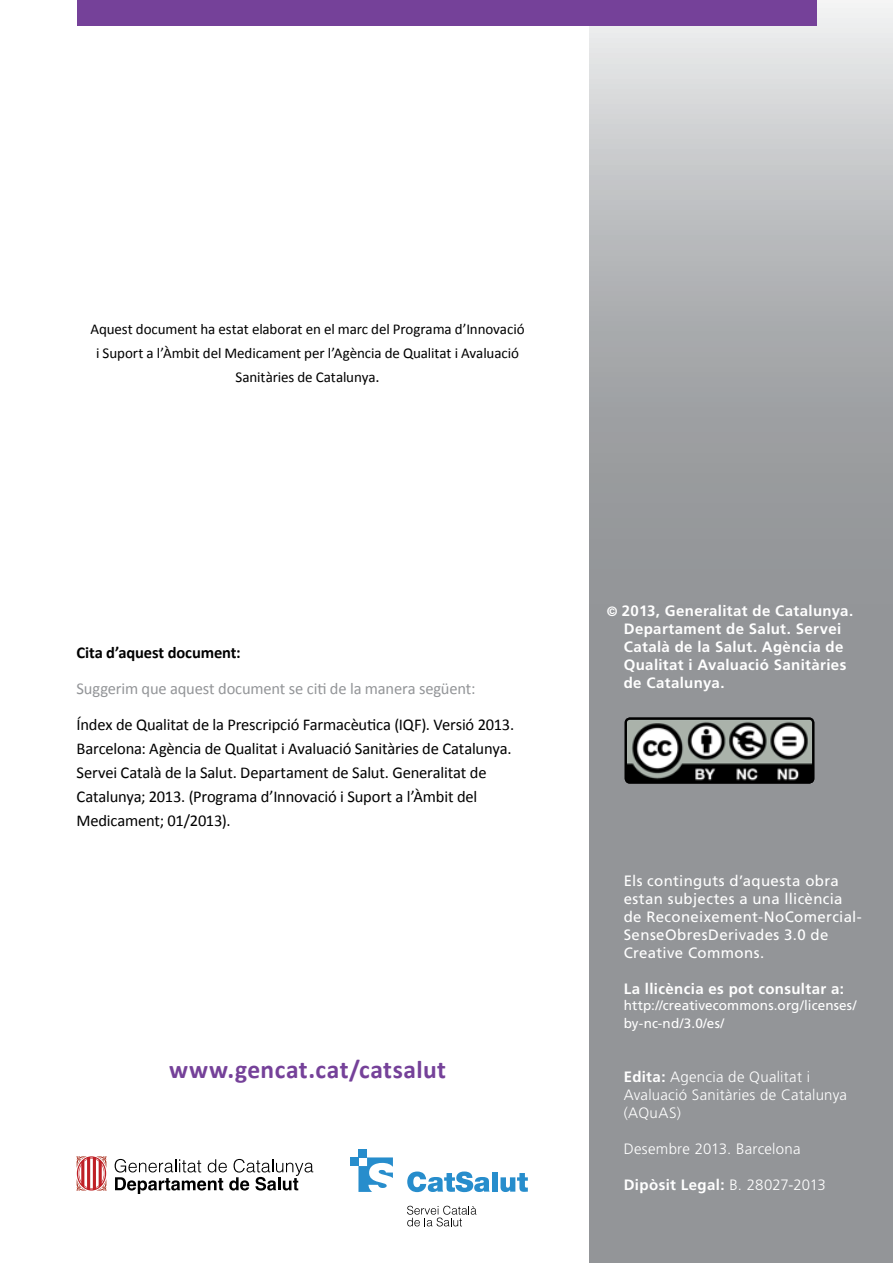
<style>
.page{position:relative;width:893px;height:1263px;background:#fff}
.page>*{position:absolute;margin:0;border:0;box-sizing:border-box;transform-origin:0 0}
.Body_Text{font:700 25.5px "Calibri";letter-spacing:.015em;color:#754199}
.Body_Text-2{font:16.5px/24px "Calibri";letter-spacing:-.01em;color:#000}
.Body_Text-3{font:16.5px "Calibri";letter-spacing:-.01em;color:#939598}
.Body_Text-4{font:700 16.5px "Calibri";letter-spacing:-.01em;color:#000}
.t1{font:700 15px/18px "Frutiger";letter-spacing:.025em;color:#fff}
.Body_Text-5{font:15px/24px "Calibri";letter-spacing:-.005em;color:#000;text-align:center}
.t2{font:15px/18px "Frutiger";letter-spacing:.025em;color:#fff}
.t3{font:300 15px/18px "Frutiger";letter-spacing:.015em;color:#fff}
.t4{font:13.5px/18px "Frutiger";letter-spacing:.01em;color:#fff}
.s1{font-size:16.5px}
.s2{font-size:13.5px}
.s3{font-weight:700}
.s4{font-weight:300}
</style>
<div class="page">
<svg style="left:590px;top:0;width:303px;height:1263px;background:#a2a4a6"></svg>
<div style="left:77px;top:0;width:739px;height:25px;background:#754199"></div>
<svg style="left:76px;top:1156px;width:31px;height:35px"></svg>
<svg style="left:115px;top:1159px;width:198px;height:35px"></svg>
<svg style="left:407px;top:1171px;width:83px;height:21px"></svg>
<div style="left:492px;top:1172px;width:5px;height:20px;background:#278dcc"></div>
<svg style="left:500px;top:1173px;width:28px;height:19px"></svg>
<div style="left:358px;top:1149px;width:9px;height:8px;background:#278dcc"></div>
<div style="left:350px;top:1157px;width:8px;height:9px;background:#278dcc"></div>
<svg style="left:358px;top:1157px;width:35px;height:35px"></svg>
<svg style="left:407px;top:1206px;width:69px;height:20px"></svg>
<img style="left:625px;top:717px;width:189px;height:66px">
<div style="left:625px;top:717px;width:189px;height:66px;border:2px solid #000;border-radius:4px"></div>
<p class="Body_Text-5" style="left:91px;top:317px;width:436px">Aquest document ha estat elaborat en el marc del Programa d’Innovació i Suport a l’Àmbit del Medicament per l’Agència de Qualitat i Avaluació<br>Sanitàries de Catalunya<span class="s1">.</span></p>
<p class="Body_Text-4" style="left:77px;top:642px;width:166px">Cita d’aquest document:</p>
<p class="Body_Text-3" style="left:77px;top:678px;width:400px">Suggerim que aquest document se citi de la manera següent:</p>
<p class="Body_Text-2" style="left:77px;top:712px;width:439px">Índex de Qualitat de la Prescripció Farmacèutica (IQF). Versió 2013.<br>Barcelona: Agència de Qualitat i Avaluació Sanitàries de Catalunya.<br>Servei Català de la Salut. Departament de Salut. Generalitat de Catalunya; 2013. (Programa d’Innovació i Suport a l’Àmbit del Medicament; 01/2013).</p>
<p class="Body_Text" style="left:169px;top:1053px;width:278px">www.gencat.cat/catsalut</p>
<p class="t1" style="left:624px;top:601px;width:231px;text-indent:-17px"><span class="s2">©</span> 2013, Generalitat de Catalunya.<br>Departament de Salut. Servei<br>Català de la Salut. Agència de<br>Qualitat i Avaluació Sanitàries de Catalunya.</p>
<p class="t2" style="left:624px;top:871px;width:240px">Els continguts d’aquesta obra estan subjectes a una llicència de Reconeixement-NoComercial-<br>SenseObresDerivades 3.0 de<br>Creative Commons.</p>
<p class="t1" style="left:624px;top:979px;width:222px">La llicència es pot consultar a:</p>
<p class="t4" style="left:624px;top:996px;width:234px">http://creativecommons.org/licenses/ by-nc-nd/3.0/es/</p>
<p class="t3" style="left:624px;top:1068px;width:225px"><span class="s3">Edita:</span> Agencia de Qualitat i<br>Avaluació Sanitàries de Catalunya (AQuAS)</p>
<p class="t3" style="left:624px;top:1140px;width:178px">Desembre 2013. Barcelona</p>
<p class="t1" style="left:624px;top:1175px;width:204px">Dipòsit Legal: <span class="s4">B. 28027-2013</span></p>
</div>
